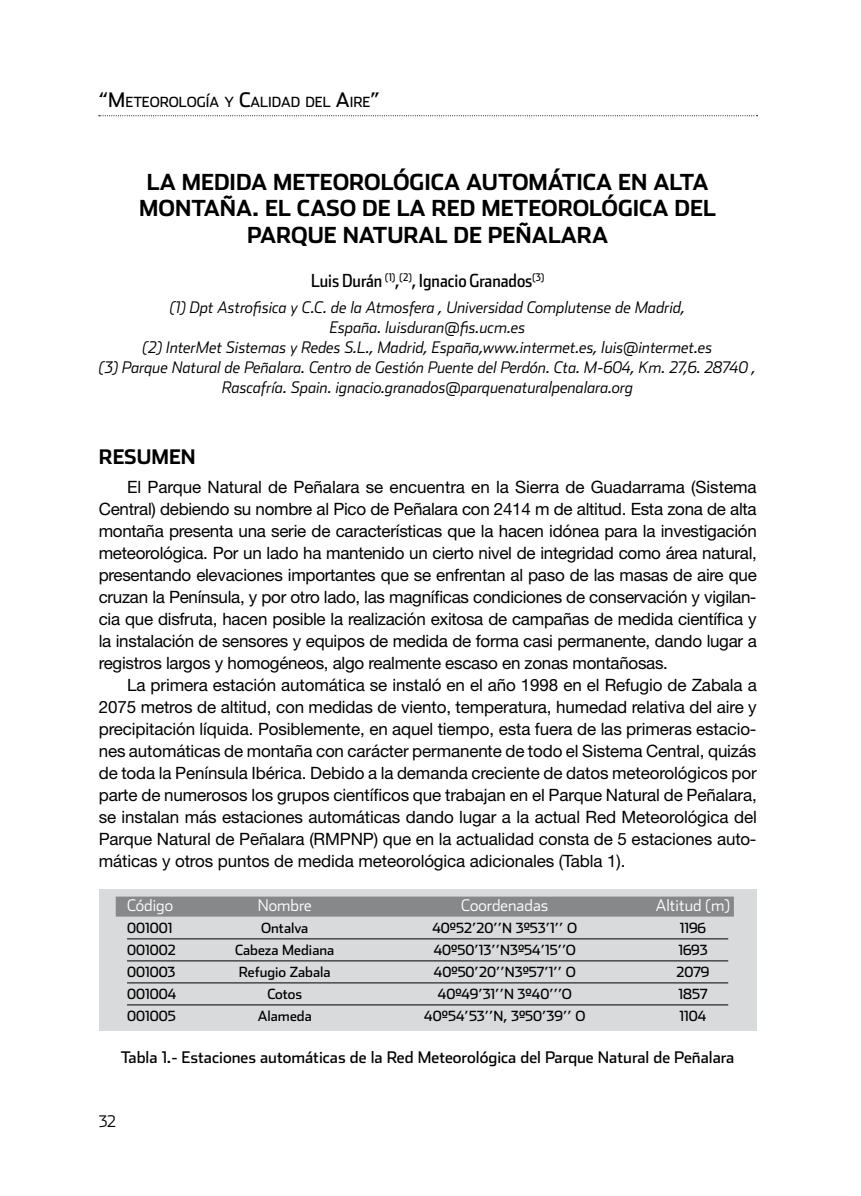
<style>
.page{position:relative;width:861px;height:1196px;background:#fff}
.page>*{position:absolute;margin:0;border:0;box-sizing:border-box;transform-origin:0 0}
.t1{font:700 22px/26.4px "Stainless";color:#000;text-align:center}
.t2{font:700 20px "Stainless";color:#000}
.t3{font:18px "Stainless Cond";color:#000}
.t4{font:17px/22px "Helvetica Neue LT Std";letter-spacing:-.015em;color:#000;text-align:justify}
.t5{font:italic 300 16px/20px "Stainless";color:#000;text-align:center}
.t6{font:16px "Stainless";color:#000}
.t7{font:300 16px "Stainless";color:#fff}
.t8{font:300 16px "Stainless";color:#000}
.t9{font:14px "Stainless";color:#000}
.t10{font:14px "Stainless";color:#000}
.s1{font-size:20px}
</style>
<div class="page">
<svg style="left:99px;top:115px;width:658px;height:1px"></svg>
<div style="left:99px;top:888px;width:657px;height:142px;background:#d9dadb"></div>
<div style="left:116px;top:896px;width:618px;height:20px;background:#87888a"></div>
<hr style="left:127px;top:938px;width:601px;height:1px;background:#000">
<hr style="left:127px;top:960px;width:601px;height:1px;background:#000">
<hr style="left:127px;top:982px;width:601px;height:1px;background:#000">
<hr style="left:127px;top:1004px;width:601px;height:1px;background:#000">
<p class="t10" style="left:98px;top:93px;width:283px"><span class="s1">“M</span>ETEOROLOGÍA Y <span class="s1">C</span>ALIDAD DEL <span class="s1">A</span>IRE<span class="s1">”</span></p>
<p class="t1" style="left:139px;top:169px;width:578px">LA MEDIDA METEOROLÓGICA AUTOMÁTICA EN ALTA<br>MONTAÑA. EL CASO DE LA RED METEOROLÓGICA DEL<br>PARQUE NATURAL DE PEÑALARA</p>
<p class="t3" style="left:311px;top:270px;width:235px">Luis Durán <sup>(1)</sup>,<sup>(2)</sup>, Ignacio Granados<sup>(3)</sup></p>
<p class="t5" style="left:99px;top:297px;width:658px">(1) Dpt Astrofisica y C.C. de la Atmosfera , Universidad Complutense de Madrid,<br>España. luisduran@fis.ucm.es<br>(2) InterMet Sistemas y Redes S.L., Madrid, España,www.intermet.es, luis@intermet.es<br>(3) Parque Natural de Peñalara. Centro de Gestión Puente del Perdón. Cta. M-604, Km. 27,6. 28740 , Rascafría. Spain. ignacio.granados@parquenaturalpenalara.org</p>
<p class="t2" style="left:99px;top:445px;width:98px">RESUMEN</p>
<p class="t4" style="left:99px;top:475px;width:660px;text-indent:28px">El Parque Natural de Peñalara se encuentra en la Sierra de Guadarrama (Sistema Central) debiendo su nombre al Pico de Peñalara con 2414 m de altitud. Esta zona de alta montaña presenta una serie de características que la hacen idónea para la investigación meteorológica. Por un lado ha mantenido un cierto nivel de integridad como área natural, presentando elevaciones importantes que se enfrentan al paso de las masas de aire que cruzan la Península, y por otro lado, las magníficas condiciones de conservación y vigilan&shy;cia que disfruta, hacen posible la realización exitosa de campañas de medida científica y la instalación de sensores y equipos de medida de forma casi permanente, dando lugar a registros largos y homogéneos, algo realmente escaso en zonas montañosas.</p>
<p class="t4" style="left:99px;top:673px;width:659px;text-indent:28px">La primera estación automática se instaló en el año 1998 en el Refugio de Zabala a 2075 metros de altitud, con medidas de viento, temperatura, humedad relativa del aire y precipitación líquida. Posiblemente, en aquel tiempo, esta fuera de las primeras estacio&shy;nes automáticas de montaña con carácter permanente de todo el Sistema Central, quizás de toda la Península Ibérica. Debido a la demanda creciente de datos meteorológicos por parte de numerosos los grupos científicos que trabajan en el Parque Natural de Peñalara, se instalan más estaciones automáticas dando lugar a la actual Red Meteorológica del Parque Natural de Peñalara (RMPNP) que en la actualidad consta de 5 estaciones auto&shy;máticas y otros puntos de medida meteorológica adicionales (Tabla 1).</p>
<p class="t7" style="left:127px;top:895px;width:48px">Código</p>
<p class="t7" style="left:258px;top:895px;width:56px">Nombre</p>
<p class="t7" style="left:461px;top:895px;width:89px">Coordenadas</p>
<p class="t7" style="left:656px;top:895px;width:75px">Altitud (m)</p>
<p class="t9" style="left:127px;top:919px;width:47px">001001</p>
<p class="t9" style="left:261px;top:919px;width:49px">Ontalva</p>
<p class="t9" style="left:432px;top:919px;width:146px">40º52’20’’N 3º53’1’’ O</p>
<p class="t9" style="left:680px;top:919px;width:28px">1196</p>
<p class="t9" style="left:127px;top:941px;width:50px">001002</p>
<p class="t9" style="left:235px;top:941px;width:101px">Cabeza Mediana</p>
<p class="t9" style="left:434px;top:941px;width:144px">40º50’13’’N3º54’15’’O</p>
<p class="t9" style="left:678px;top:941px;width:31px">1693</p>
<p class="t9" style="left:127px;top:963px;width:50px">001003</p>
<p class="t9" style="left:239px;top:963px;width:93px">Refugio Zabala</p>
<p class="t9" style="left:434px;top:963px;width:143px">40º50’20’’N3º57’1’’ O</p>
<p class="t9" style="left:676px;top:963px;width:35px">2079</p>
<p class="t9" style="left:127px;top:985px;width:51px">001004</p>
<p class="t9" style="left:267px;top:985px;width:36px">Cotos</p>
<p class="t9" style="left:438px;top:985px;width:136px">40º49’31’’N 3º40’’’O</p>
<p class="t9" style="left:678px;top:985px;width:31px">1857</p>
<p class="t9" style="left:127px;top:1007px;width:50px">001005</p>
<p class="t9" style="left:258px;top:1007px;width:56px">Alameda</p>
<p class="t9" style="left:424px;top:1007px;width:163px">40º54’53’’N, 3º50’39’’ O</p>
<p class="t9" style="left:679px;top:1007px;width:28px">1104</p>
<p class="t6" style="left:121px;top:1047px;width:615px">Tabla 1.- Estaciones automáticas de la Red Meteorológica del Parque Natural de Peñalara</p>
<p class="t8" style="left:99px;top:1111px;width:19px">32</p>
</div>
